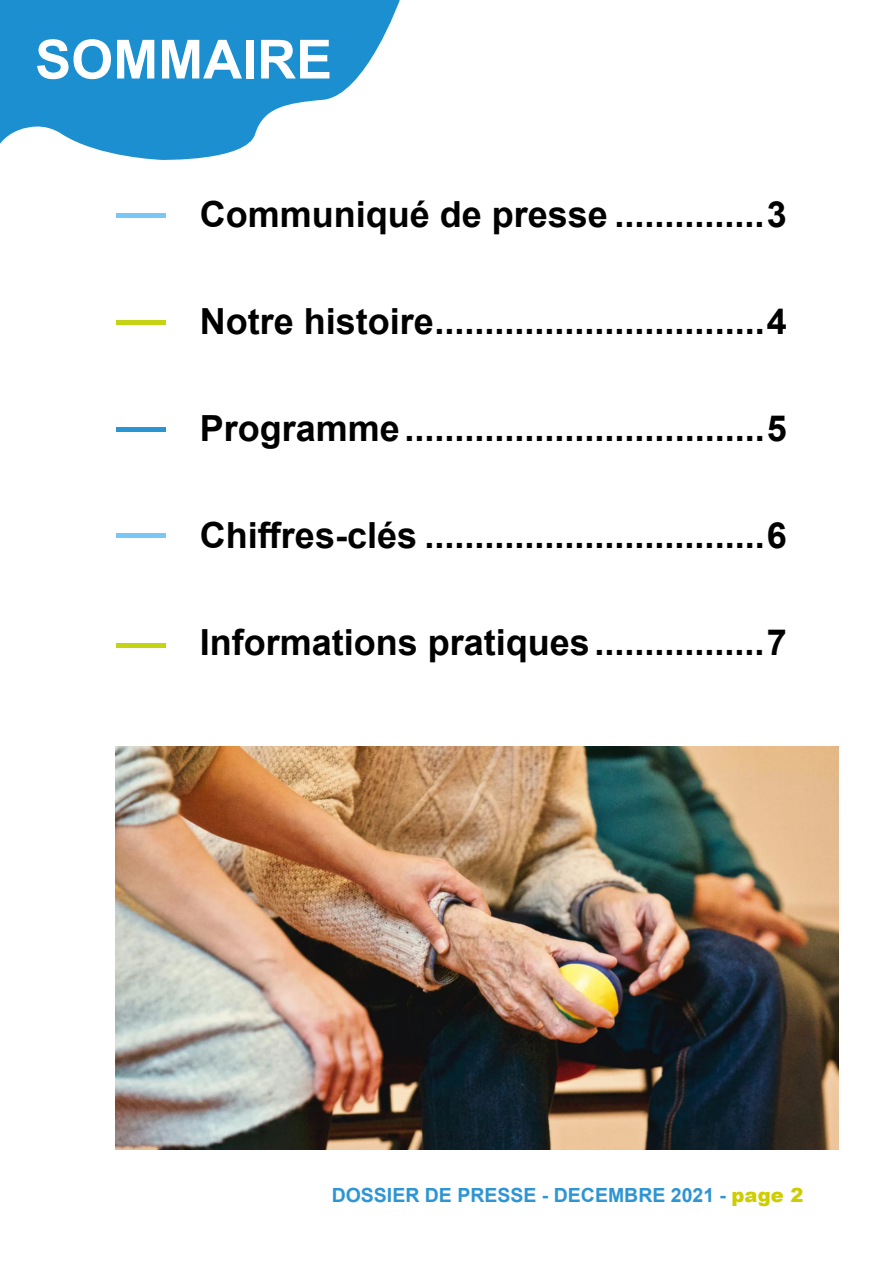
<style>
.page{position:relative;width:893px;height:1263px;background:#fff}
.page>*{position:absolute;margin:0;border:0;box-sizing:border-box;transform-origin:0 0}
.t1{font:700 54px "Arial";color:#fff}
.t2{font:700 36px "Arial";color:#000}
.t3{font:700 19.5px "Arial";color:#2d95d3}
.s1{font-weight:900;color:#cdcd00}
</style>
<div class="page">
<div style="left:116px;top:213px;width:49px;height:5px;background:#78c7f5"></div>
<hr style="left:116px;top:533px;width:49px;height:4px;background:#78c7f5">
<hr style="left:116px;top:321px;width:49px;height:4px;background:#c5d315">
<div style="left:116px;top:643px;width:49px;height:5px;background:#c5d315"></div>
<hr style="left:116px;top:427px;width:49px;height:4px;background:#2995d2">
<svg style="left:0;top:0;width:400px;height:160px;fill:#1b8fcf"></svg>
<img style="left:116px;top:746px;width:723px;height:403px">
<h1 class="t1" style="left:35px;top:21px;width:298px">SOMMAIRE</h1>
<p class="t2" style="left:200px;top:189px;width:589px">Communiqué de presse ...............3</p>
<p class="t2" style="left:200px;top:296px;width:589px">Notre histoire.................................4</p>
<p class="t2" style="left:200px;top:403px;width:589px">Programme....................................5</p>
<p class="t2" style="left:200px;top:510px;width:589px">Chiffres-clés ..................................6</p>
<p class="t2" style="left:200px;top:617px;width:588px">Informations pratiques.................7</p>
<p class="t3" style="left:332px;top:1181px;width:473px">DOSSIER DE PRESSE - DECEMBRE 2021 - <span class="s1">page 2</span></p>
</div>
